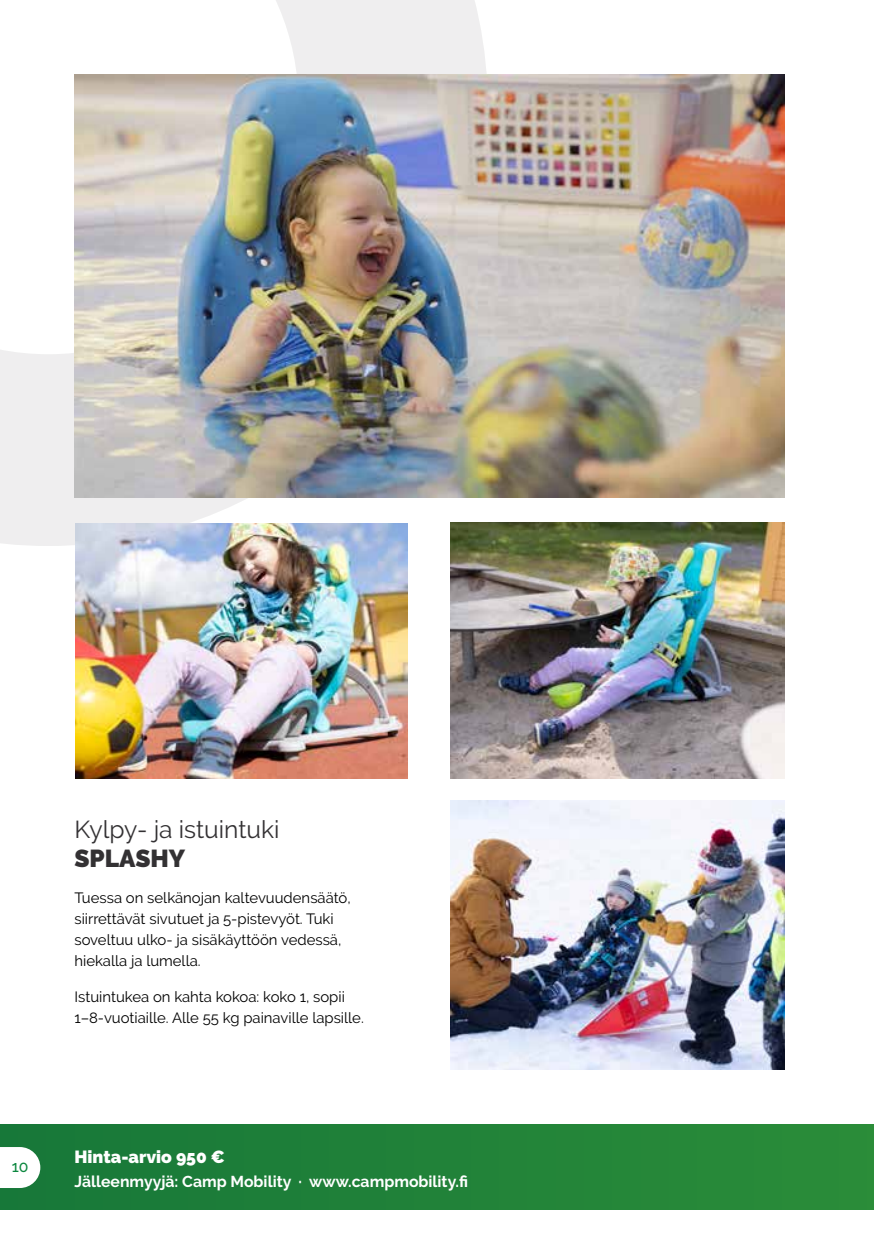
<style>
.page{position:relative;width:874px;height:1241px;background:#fff}
.page>*{position:absolute;margin:0;border:0;box-sizing:border-box;transform-origin:0 0}
.Tuoteotsikko_ylä{font:24.5px "Raleway";color:#333133}
.Tuoteotsikko{font:900 24.5px "Raleway";color:#333133}
.Hintatiedot{font:900 17.5px "Raleway";color:#fff}
.Hintatiedot-2{font:700 15.75px "Raleway";color:#fff}
.t1{font:500 15.75px "Raleway";color:#0c873f}
.Leipäteksti{font:14.88px/21px "Raleway";color:#000}
</style>
<div class="page">
<div style="left:0;top:1124px;width:873px;height:85px;background:#218239"></div>
<svg style="left:0;top:0;width:487px;height:546px"></svg>
<img style="left:450px;top:522px;width:334px;height:256px">
<img style="left:450px;top:800px;width:334px;height:269px">
<img style="left:75px;top:523px;width:332px;height:255px">
<img style="left:74px;top:74px;width:710px;height:423px">
<svg style="left:0;top:1147px;width:40px;height:40px;background:#e8f1eb"></svg>
<p class="Tuoteotsikko_ylä" style="left:74px;top:814px;width:206px">Kylpy- ja istuintuki</p>
<p class="Tuoteotsikko" style="left:74px;top:844px;width:112px">SPLASHY</p>
<p class="Leipäteksti" style="left:74px;top:887px;width:277px">Tuessa on selkänojan kaltevuudensäätö, siirrettävät sivutuet ja 5-pistevyöt. Tuki soveltuu ulko- ja sisäkäyttöön vedessä, hiekalla ja lumella.</p>
<p class="Leipäteksti" style="left:74px;top:985px;width:291px">Istuintukea on kahta kokoa: koko 1, sopii<br>1–8-vuotiaille. Alle 55 kg painaville lapsille.</p>
<p class="t1" style="left:12px;top:1157px;width:18px">10</p>
<p class="Hintatiedot" style="left:74px;top:1146px;width:152px">Hinta-arvio 950 €</p>
<p class="Hintatiedot-2" style="left:74px;top:1172px;width:395px">Jälleenmyyjä: Camp Mobility · www.campmobility.fi</p>
</div>
